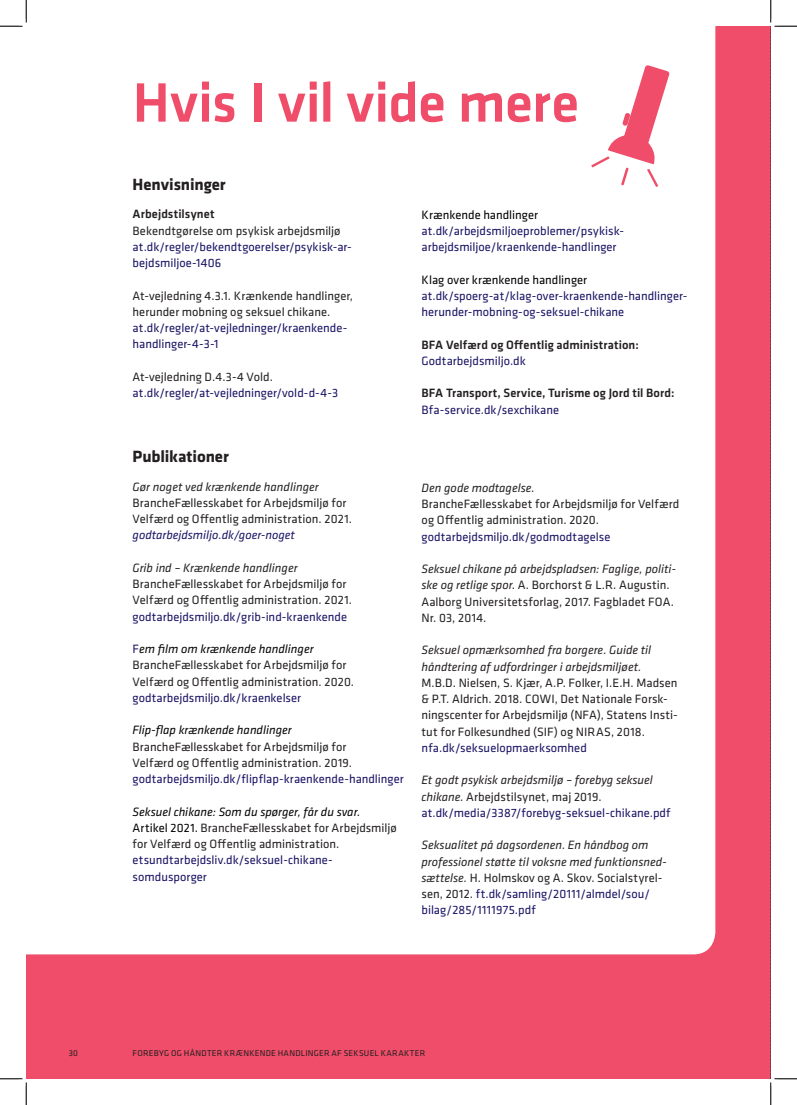
<style>
.page{position:relative;width:797px;height:1105px;background:#fff}
.page>*{position:absolute;margin:0;border:0;box-sizing:border-box;transform-origin:0 0}
.Rubrik-1{font:500 57.5px "Klavika";letter-spacing:-.015em;color:#ef4d69}
.Rubrik-3{font:700 16.88px "Klavika";letter-spacing:-.005em;color:#231f20}
.Brød-fed{font:700 16.88px "Klavika";letter-spacing:-.005em;color:#231f20}
.Brød{font:12.5px/16.2px "Klavika";color:#231f20}
.Brød-2{font:12.5px/16.2px "Klavika";color:#191364}
.Brød-3{font:italic 12.5px/16.2px "Klavika";color:#231f20}
.Brød-4{font:italic 12.5px "Klavika";color:#000}
.Brød-fed-2{font:500 12.5px "Klavika";letter-spacing:.005em;color:#231f20}
.Brød-fed-3{font:12.5px/16.2px "Klavika";color:#191364}
.Brød-5{font:12.5px "Klavika";color:#000}
.Brød-fed-4{font:12.5px "Klavika";color:#231f20}
.Brød-6{font:italic 12.5px "Klavika";color:#191364}
.t1{font:8.75px "Klavika";letter-spacing:.025em;color:#231f20}
.s1{font-style:italic}
.s2{color:#191364}
.s3{font-style:normal;color:#191364}
.s4{color:#000}
.s5{font-style:normal}
</style>
<div class="page">
<div style="left:26px;top:26px;width:744px;height:1053px;background:#ef4d69"></div>
<div style="left:26px;top:26px;width:689px;height:928px;background:#fff"></div>
<svg style="left:591px;top:65px;width:78px;height:122px"></svg>
<svg style="left:0;top:0;width:27px;height:27px"></svg>
<svg style="left:0;top:1078px;width:27px;height:27px"></svg>
<svg style="left:770px;top:0;width:27px;height:1105px"></svg>
<p class="Rubrik-1" style="left:133px;top:64px;width:448px">Hvis I vil vide mere</p>
<p class="Brød-fed" style="left:133px;top:172px;width:95px">Henvisninger</p>
<p class="Brød-fed-2" style="left:133px;top:206px;width:83px">Arbejdstilsynet</p>
<p class="Brød-fed-4" style="left:133px;top:222px;width:209px">Bekendtgørelse om psykisk arbejdsmiljø</p>
<p class="Brød-fed-3" style="left:133px;top:238px;width:221px">at.dk/regler/bekendtgoerelser/psykisk-ar&shy;bejdsmiljoe-1406</p>
<p class="Brød" style="left:133px;top:287px;width:222px">At-vejledning 4.3.1. Krænkende handlinger, herunder mobning og seksuel chikane.</p>
<p class="Brød-2" style="left:133px;top:320px;width:216px">at.dk/regler/at-vejledninger/kraenkende&shy;handlinger-4-3-1</p>
<p class="Brød" style="left:133px;top:368px;width:142px">At-vejledning D.4.3-4 Vold.</p>
<p class="Brød-2" style="left:133px;top:385px;width:207px">at.dk/regler/at-vejledninger/vold-d-4-3</p>
<p class="Rubrik-3" style="left:133px;top:444px;width:98px">Publikationer</p>
<p class="Brød-3" style="left:133px;top:478px;width:188px">Gør noget ved krænkende handlinger</p>
<p class="Brød" style="left:133px;top:494px;width:221px">BrancheFællesskabet for Arbejdsmiljø for<br>Velfærd og Offentlig administration. 2021.</p>
<p class="Brød-6" style="left:133px;top:527px;width:164px">godtarbejdsmiljo.dk/goer-noget</p>
<p class="Brød" style="left:133px;top:559px;width:221px"><span class="s1">Grib ind – Krænkende handlinger </span>BrancheFællesskabet for Arbejdsmiljø for Velfærd og Offentlig administration. 2021. <span class="s2">godtarbejdsmiljo.dk/grib-ind-kraenkende</span></p>
<p class="Brød-4" style="left:133px;top:641px;width:183px"><span class="s3">F</span>em film om krænkende handlinger</p>
<p class="Brød" style="left:133px;top:657px;width:223px">BrancheFællesskabet for Arbejdsmiljø for<br>Velfærd og Offentlig administration. 2020.</p>
<p class="Brød-2" style="left:133px;top:689px;width:170px">godtarbejdsmiljo.dk/kraenkelser</p>
<p class="Brød-4" style="left:133px;top:722px;width:161px">Flip-flap krænkende handlinger</p>
<p class="Brød" style="left:133px;top:738px;width:221px">BrancheFællesskabet for Arbejdsmiljø for<br>Velfærd og Offentlig administration. 2019.</p>
<p class="Brød-2" style="left:133px;top:770px;width:272px">godtarbejdsmiljo.dk/flipflap-kraenkende-handlinger</p>
<p class="Brød-4" style="left:133px;top:803px;width:229px">Seksuel chikane: Som du spørger, får du svar.</p>
<p class="Brød" style="left:133px;top:819px;width:266px"><span class="s4">Artikel 2021.</span> BrancheFællesskabet for Arbejdsmiljø for Velfærd og Offentlig administration.</p>
<p class="Brød-2" style="left:133px;top:852px;width:202px">etsundtarbejdsliv.dk/seksuel-chikane-</p>
<p class="Brød-2" style="left:133px;top:868px;width:76px">somdusporger</p>
<p class="Brød-5" style="left:421px;top:206px;width:118px">Krænkende handlinger</p>
<p class="Brød-2" style="left:421px;top:222px;width:204px">at.dk/arbejdsmiljoeproblemer/psykisk-</p>
<p class="Brød-2" style="left:421px;top:239px;width:196px">arbejdsmiljoe/kraenkende-handlinger</p>
<p class="Brød-5" style="left:421px;top:271px;width:167px">Klag over krænkende handlinger</p>
<p class="Brød-2" style="left:421px;top:287px;width:267px">at.dk/spoerg-at/klag-over-kraenkende-handlinger&shy;herunder-mobning-og-seksuel-chikane</p>
<p class="Brød-fed-2" style="left:421px;top:336px;width:219px">BFA Velfærd og Offentlig administration:</p>
<p class="Brød-2" style="left:421px;top:352px;width:106px">Godtarbejdsmiljo.dk</p>
<p class="Brød-fed-2" style="left:421px;top:385px;width:254px">BFA Transport, Service, Turisme og Jord til Bord:</p>
<p class="Brød-2" style="left:421px;top:401px;width:139px">Bfa-service.dk/sexchikane</p>
<p class="Brød" style="left:421px;top:479px;width:259px"><span class="s1">Den gode modtagelse</span>.<br>BrancheFællesskabet for Arbejdsmiljø for Velfærd og Offentlig administration. 2020. <span class="s2">godtarbejdsmiljo.dk/godmodtagelse</span></p>
<p class="Brød" style="left:421px;top:560px;width:256px"><span class="s1">Seksuel chikane på arbejdspladsen: Faglige, politi&shy;ske og retlige spor</span>. A. Borchorst &amp; L.R. Augustin.<br>Aalborg Universitetsforlag, 2017. Fagbladet FOA.<br>Nr. 03, 2014.</p>
<p class="Brød" style="left:421px;top:642px;width:258px"><span class="s1">Seksuel opmærksomhed fra borgere. Guide til håndtering af udfordringer i arbejdsmiljøet.<br></span>M.B.D. Nielsen, S. Kjær, A.P. Folker, I.E.H. Madsen &amp; P.T. Aldrich. 2018. COWI, Det Nationale Forsk&shy;ningscenter for Arbejdsmiljø (NFA), Statens Insti&shy;tut for Folkesundhed (SIF) og NIRAS, 2018. <span class="s2">nfa.dk/seksuelopmaerksomhed</span></p>
<p class="Brød-3" style="left:421px;top:772px;width:251px">Et godt psykisk arbejdsmiljø – forebyg seksuel chikane<span class="s5">. Arbejdstilsynet, maj 2019. </span><span class="s3">at.dk/media/3387/forebyg-seksuel-chikane.pdf</span></p>
<p class="Brød-3" style="left:421px;top:837px;width:247px">Seksualitet på dagsordenen. En håndbog om professionel støtte til voksne med funktionsned&shy;sættelse. <span class="s5">H. Holmskov og A. Skov. Socialstyrel&shy;sen, 2012.</span> <span class="s3">ft.dk/samling/20111/almdel/sou/ bilag/285/1111975.pdf</span></p>
<p class="t1" style="left:69px;top:1047px;width:11px">30</p>
<p class="t1" style="left:133px;top:1047px;width:294px">FOREBYG OG HÅNDTER KRÆNKENDE HANDLINGER AF SEKSUEL KARAKTER</p>
</div>
